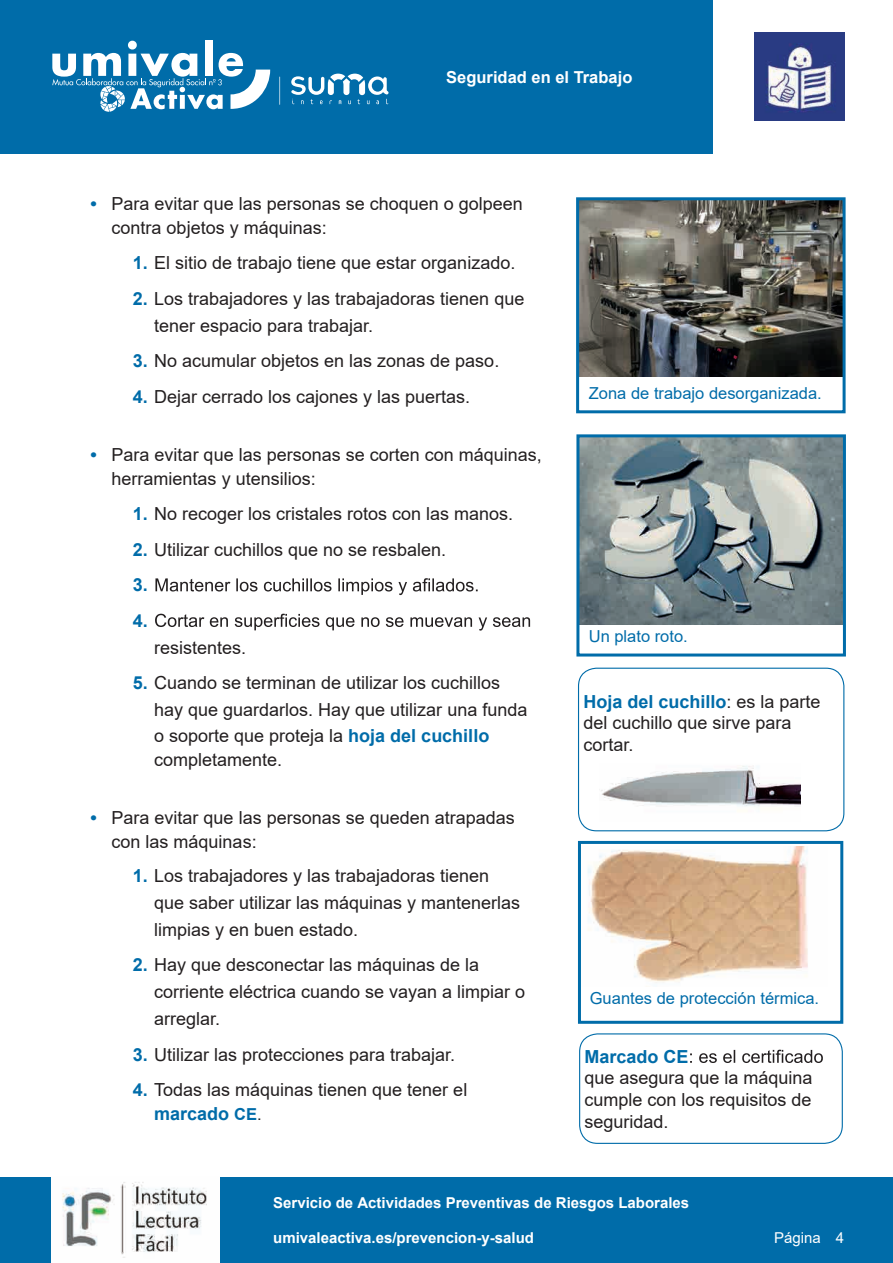
<style>
.page{position:relative;width:893px;height:1263px;background:#fff}
.page>*{position:absolute;margin:0;border:0;box-sizing:border-box;transform-origin:0 0}
.t1{font:18px/27px "Arial";color:#231f20}
.t2{font:700 18px "Arial";color:#006ca9}
.t3{font:16.5px "Arial";color:#006ca9}
.t4{font:700 16.5px "Arial";color:#fff}
.t5{font:700 15px "Arial";color:#fff}
.t6{font:15px "Arial";color:#fff}
.s1{font-weight:700;color:#006ca9}
.s2{font-weight:700;font-size:16.5px;color:#006ca9}
.s3{font-size:16.5px}
</style>
<div class="page">
<div style="left:0;top:0;width:713px;height:153px;background:#006ca9"></div>
<div style="left:0;top:1178px;width:893px;height:85px;background:#006ca9"></div>
<img style="left:755px;top:32px;width:89px;height:89px">
<img style="left:51px;top:1178px;width:168px;height:85px">
<svg style="left:155px;top:578px;width:323px;height:17px"></svg>
<svg style="left:155px;top:614px;width:375px;height:17px"></svg>
<div style="left:578px;top:668px;width:266px;height:163px;border:1px solid #006ca9;border-radius:18px"></div>
<svg style="left:690px;top:1050px;width:133px;height:13px"></svg>
<div style="left:579px;top:1033px;width:264px;height:111px;border:1px solid #006ca9;border-radius:18px"></div>
<img style="left:601px;top:766px;width:199px;height:41px">
<img style="left:580px;top:438px;width:262px;height:187px">
<div style="left:576px;top:434px;width:270px;height:222px;border:3px solid #006ca9"></div>
<img style="left:580px;top:201px;width:262px;height:175px">
<div style="left:576px;top:197px;width:270px;height:216px;border:3px solid #006ca9"></div>
<img style="left:588px;top:846px;width:220px;height:137px">
<div style="left:578px;top:841px;width:265px;height:183px;border:3px solid #006ca9"></div>
<svg style="left:291px;top:74px;width:97px;height:30px"></svg>
<svg style="left:279px;top:77px;width:1px;height:28px"></svg>
<div style="left:205px;top:40px;width:8px;height:36px;background:#fff"></div>
<svg style="left:52px;top:41px;width:218px;height:71px"></svg>
<p class="t4" style="left:446px;top:65px;width:188px">Seguridad en el Trabajo</p>
<p class="t1" style="left:112px;top:191px;width:413px;line-height:24px;text-indent:-21px"><span class="s1">•</span> Para evitar que las personas se choquen o golpeen contra objetos y máquinas:</p>
<p class="t1" style="left:133px;top:249px;width:384px"><span class="s1">1.</span> El sitio de trabajo tiene que estar organizado.</p>
<p class="t1" style="left:154px;top:285px;width:372px;text-indent:-21px"><span class="s1">2.</span> Los trabajadores y las trabajadoras tienen que tener espacio para trabajar.</p>
<p class="t1" style="left:133px;top:347px;width:368px"><span class="s1">3.</span> No acumular objetos en las zonas de paso.</p>
<p class="t1" style="left:133px;top:383px;width:339px"><span class="s1">4.</span> Dejar cerrado los cajones y las puertas.</p>
<p class="t1" style="left:112px;top:442px;width:432px;line-height:24px;text-indent:-21px"><span class="s1">•</span> Para evitar que las personas se corten con máquinas, herramientas y utensilios:</p>
<p class="t1" style="left:133px;top:500px;width:382px"><span class="s1">1.</span> No recoger los cristales rotos con las manos.</p>
<p class="t1" style="left:133px;top:532px;width:315px;line-height:35.5px"><span class="s1">2.</span> Utilizar cuchillos que no se resbalen.<br><span class="s1">3.<br>4.</span></p>
<p class="t1" style="left:154px;top:634px;width:94px">resistentes.</p>
<p class="t1" style="left:154px;top:670px;width:375px;line-height:25.5px;text-indent:-21px"><span class="s1">5.</span> Cuando se terminan de utilizar los cuchillos hay que guardarlos. Hay que utilizar una funda o soporte que proteja la <span class="s1">hoja del cuchillo </span>completamente.</p>
<p class="t1" style="left:112px;top:805px;width:405px;line-height:24px;text-indent:-21px"><span class="s1">•</span> Para evitar que las personas se queden atrapadas con las máquinas:</p>
<p class="t1" style="left:154px;top:862px;width:368px;text-indent:-21px"><span class="s1">1.</span> Los trabajadores y las trabajadoras tienen que saber utilizar las máquinas y mantenerlas limpias y en buen estado.</p>
<p class="t1" style="left:154px;top:951px;width:373px;text-indent:-21px"><span class="s1">2.</span> Hay que desconectar las máquinas de la corriente eléctrica cuando se vayan a limpiar o arreglar.</p>
<p class="t1" style="left:133px;top:1041px;width:324px"><span class="s1">3.</span> Utilizar las protecciones para trabajar.</p>
<p class="t1" style="left:154px;top:1078px;width:315px;line-height:24px;text-indent:-21px"><span class="s1">4.</span> Todas las máquinas tienen que tener el <span class="s1">marcado</span> <span class="s2">CE</span><span class="s3">.</span></p>
<p class="t3" style="left:589px;top:382px;width:234px">Zona de trabajo desorganizada.</p>
<p class="t3" style="left:589px;top:625px;width:101px">Un plato roto.</p>
<p class="t1" style="left:583px;top:690px;width:239px;line-height:21.6px"><span class="s1">Hoja del cuchillo</span>: es la parte del cuchillo que sirve para cortar.</p>
<p class="t3" style="left:590px;top:987px;width:231px">Guantes de protección térmica.</p>
<p class="t2" style="left:584px;top:1044px;width:106px">Marcado CE</p>
<p class="t1" style="left:584px;top:1067px;width:230px;line-height:21.6px;text-align:justify">que asegura que la máquina cumple con los requisitos de seguridad.</p>
<p class="t5" style="left:273px;top:1192px;width:418px">Servicio de Actividades Preventivas de Riesgos Laborales</p>
<p class="t5" style="left:273px;top:1227px;width:262px">umivaleactiva.es/prevencion-y-salud</p>
<p class="t6" style="left:774px;top:1227px;width:72px">Página 4</p>
</div>
